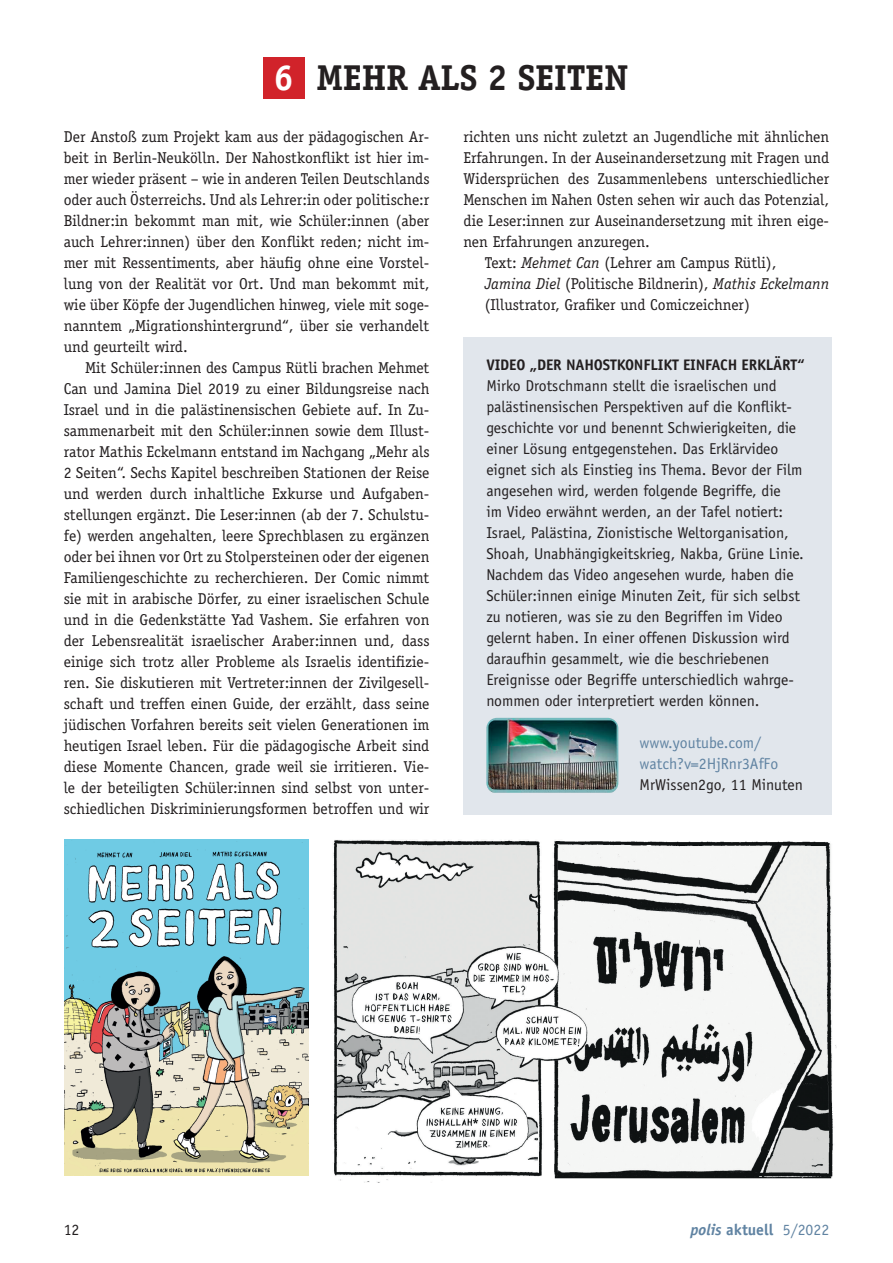
<style>
.page{position:relative;width:893px;height:1263px;background:#fff}
.page>*{position:absolute;margin:0;border:0;box-sizing:border-box;transform-origin:0 0}
.t1{font:700 36px "Officina Serif Std";letter-spacing:-.01em;color:#231f20}
.t2{font:15.75px/21px "Officina Serif Std";color:#231f20;text-align:justify}
.t3{font:15.75px/21px "Officina Sans Std";color:#231f20}
.t4{font:italic 15.75px "Officina Serif Std";color:#231f20}
.t5{font:15.75px/21px "Officina Sans Std";color:#6083a2}
.t6{font:700 15.75px "Officina Sans Std";color:#6083a2}
.t7{font:700 15.3px "Officina Sans Std";letter-spacing:-.01em;color:#231f20}
.s1{color:#fff}
.s2{font-style:italic}
.s3{font-style:normal}
.s4{font-weight:400}
</style>
<div class="page">
<div style="left:463px;top:337px;width:369px;height:477px;background:#e1e6ec"></div>
<div style="left:263px;top:57px;width:41px;height:41px;background:#d1232a"></div>
<img style="left:65px;top:840px;width:244px;height:335px">
<img style="left:333px;top:840px;width:504px;height:342px">
<img style="left:486px;top:718px;width:132px;height:75px">
<h1 class="t1" style="left:274px;top:55px;width:356px"><span class="s1">6</span> MEHR ALS 2 SEITEN</h1>
<p class="t2" style="left:64px;top:127px;width:367px">Der Anstoß zum Projekt kam aus der pädagogischen Ar&shy;beit in Berlin-Neukölln. Der Nahostkonflikt ist hier im&shy;mer wieder präsent – wie in anderen Teilen Deutschlands oder auch Österreichs. Und als Lehrer:in oder politische:r Bildner:in bekommt man mit, wie Schüler:innen (aber auch Lehrer:innen) über den Konflikt reden; nicht im&shy;mer mit Ressentiments, aber häufig ohne eine Vorstel&shy;lung von der Realität vor Ort. Und man bekommt mit, wie über Köpfe der Jugendlichen hinweg, viele mit soge&shy;nanntem „Migrationshintergrund“, über sie verhandelt und geurteilt wird.</p>
<p class="t2" style="left:64px;top:358px;width:367px;text-indent:21px">Mit Schüler:innen des Campus Rütli brachen Mehmet Can und Jamina Diel 2019 zu einer Bildungsreise nach Israel und in die palästinensischen Gebiete auf. In Zu&shy;sammenarbeit mit den Schüler:innen sowie dem Illust&shy;rator Mathis Eckelmann entstand im Nachgang „Mehr als 2 Seiten“. Sechs Kapitel beschreiben Stationen der Reise und werden durch inhaltliche Exkurse und Aufgaben&shy;stellungen ergänzt. Die Leser:innen (ab der 7. Schulstu&shy;fe) werden angehalten, leere Sprechblasen zu ergänzen oder bei ihnen vor Ort zu Stolpersteinen oder der eigenen Familiengeschichte zu recherchieren. Der Comic nimmt sie mit in arabische Dörfer, zu einer israelischen Schule und in die Gedenkstätte Yad Vashem. Sie erfahren von der Lebensrealität israelischer Araber:innen und, dass einige sich trotz aller Probleme als Israelis identifizie&shy;ren. Sie diskutieren mit Vertreter:innen der Zivilgesell&shy;schaft und treffen einen Guide, der erzählt, dass seine jüdischen Vorfahren bereits seit vielen Generationen im heutigen Israel leben. Für die pädagogische Arbeit sind diese Momente Chancen, grade weil sie irritieren. Vie&shy;le der beteiligten Schüler:innen sind selbst von unter&shy;schiedlichen Diskriminierungsformen betroffen und wir</p>
<p class="t2" style="left:463px;top:126px;width:367px">richten uns nicht zuletzt an Jugendliche mit ähnlichen</p>
<p class="t2" style="left:463px;top:147px;width:367px">Erfahrungen. In der Auseinandersetzung mit Fragen und</p>
<p class="t2" style="left:463px;top:168px;width:367px">Widersprüchen des Zusammenlebens unterschiedlicher</p>
<p class="t2" style="left:463px;top:189px;width:367px">Menschen im Nahen Osten sehen wir auch das Potenzial,</p>
<p class="t2" style="left:463px;top:210px;width:367px">die Leser:innen zur Auseinandersetzung mit ihren eige-</p>
<p class="t2" style="left:463px;top:231px;width:188px">nen Erfahrungen anzuregen.</p>
<p class="t2" style="left:485px;top:252px;width:293px">Text: <span class="s2">Mehmet Can</span> (Lehrer am Campus Rütli),</p>
<p class="t4" style="left:485px;top:275px;width:346px">Jamina Diel <span class="s3">(Politische Bildnerin),</span> Mathis Eckelmann</p>
<p class="t2" style="left:485px;top:294px;width:267px">(Illustrator, Grafiker und Comiczeichner)</p>
<p class="t7" style="left:486px;top:355px;width:320px">VIDEO „DER NAHOSTKONFLIKT EINFACH ERKLÄRT“</p>
<p class="t3" style="left:486px;top:375px;width:319px">Mirko Drotschmann stellt die israelischen und palästinensischen Perspektiven auf die Konflikt&shy;geschichte vor und benennt Schwierigkeiten, die einer Lösung entgegenstehen. Das Erklärvideo eignet sich als Einstieg ins Thema. Bevor der Film angesehen wird, werden folgende Begriffe, die<br>im Video erwähnt werden, an der Tafel notiert:<br>Israel, Palästina, Zionistische Weltorganisation, Shoah, Unabhängigkeitskrieg, Nakba, Grüne Linie.<br>Nachdem das Video angesehen wurde, haben die Schüler:innen einige Minuten Zeit, für sich selbst zu notieren, was sie zu den Begriffen im Video gelernt haben. In einer offenen Diskussion wird daraufhin gesammelt, wie die beschriebenen Ereignisse oder Begriffe unterschiedlich wahrge&shy;nommen oder interpretiert werden können.</p>
<p class="t5" style="left:640px;top:732px;width:140px">www.youtube.com/ watch?v=2HjRnr3AfFo</p>
<p class="t3" style="left:640px;top:774px;width:165px">MrWissen2go, 11 Minuten</p>
<p class="t3" style="left:64px;top:1219px;width:17px">12</p>
<p class="t6" style="left:690px;top:1219px;width:140px"><span class="s2">polis</span> aktuell <span class="s4">5/2022</span></p>
</div>
